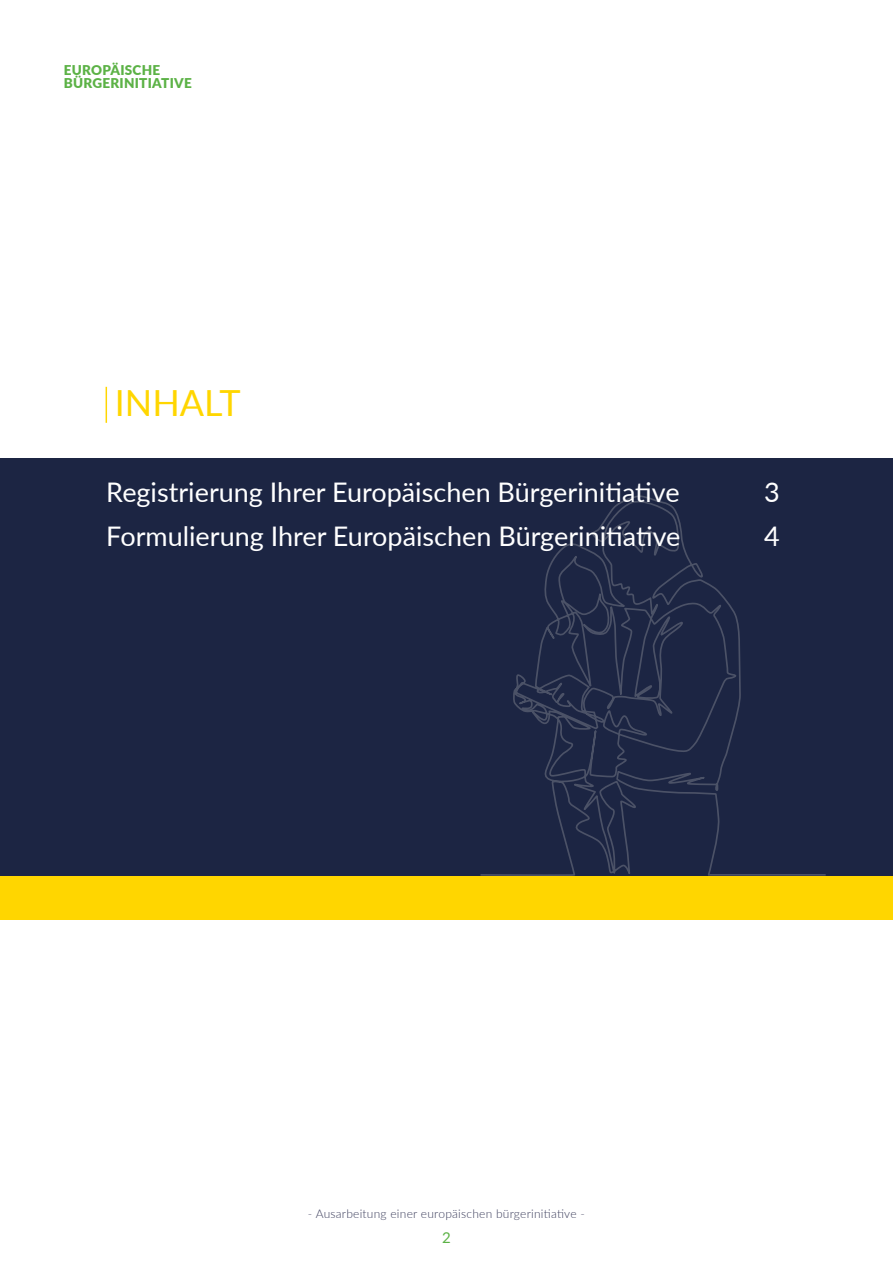
<style>
.page{position:relative;width:893px;height:1263px;background:#fff}
.page>*{position:absolute;margin:0;border:0;box-sizing:border-box;transform-origin:0 0}
.t1{font:36px "Lato";color:#ffd600}
.t2{font:27px "Lato";color:#fff}
.t3{font:15px "Lato";color:#5cb246}
.t4{font:900 13.5px/13.5px "Lato";letter-spacing:.02em;color:#5cb246}
.t5{font:300 12px "Lato";letter-spacing:.02em;color:#3c3e5c}
</style>
<div class="page">
<div style="left:0;top:459px;width:893px;height:417px;background:#1c2543"></div>
<svg style="left:480px;top:495px;width:346px;height:381px"></svg>
<div style="left:0;top:876px;width:893px;height:43px;background:#ffd600"></div>
<hr style="left:106px;top:387px;width:1px;height:36px;background:#ffd600">
<p class="t4" style="left:64px;top:62px;width:129px">EUROPÄISCHE<br>BÜRGERINITIATIVE</p>
<h1 class="t1" style="left:115px;top:377px;width:127px">INHALT</h1>
<p class="t2" style="left:106px;top:473px;width:575px">Registrierung Ihrer Europäischen Bürgerinitiative</p>
<p class="t2" style="left:764px;top:473px;width:17px">3</p>
<p class="t2" style="left:106px;top:517px;width:576px">Formulierung Ihrer Europäischen Bürgerinitiative</p>
<p class="t2" style="left:764px;top:517px;width:17px">4</p>
<p class="t5" style="left:308px;top:1206px;width:278px">- Ausarbeitung einer europäischen bürgerinitiative -</p>
<p class="t3" style="left:442px;top:1227px;width:10px">2</p>
</div>
